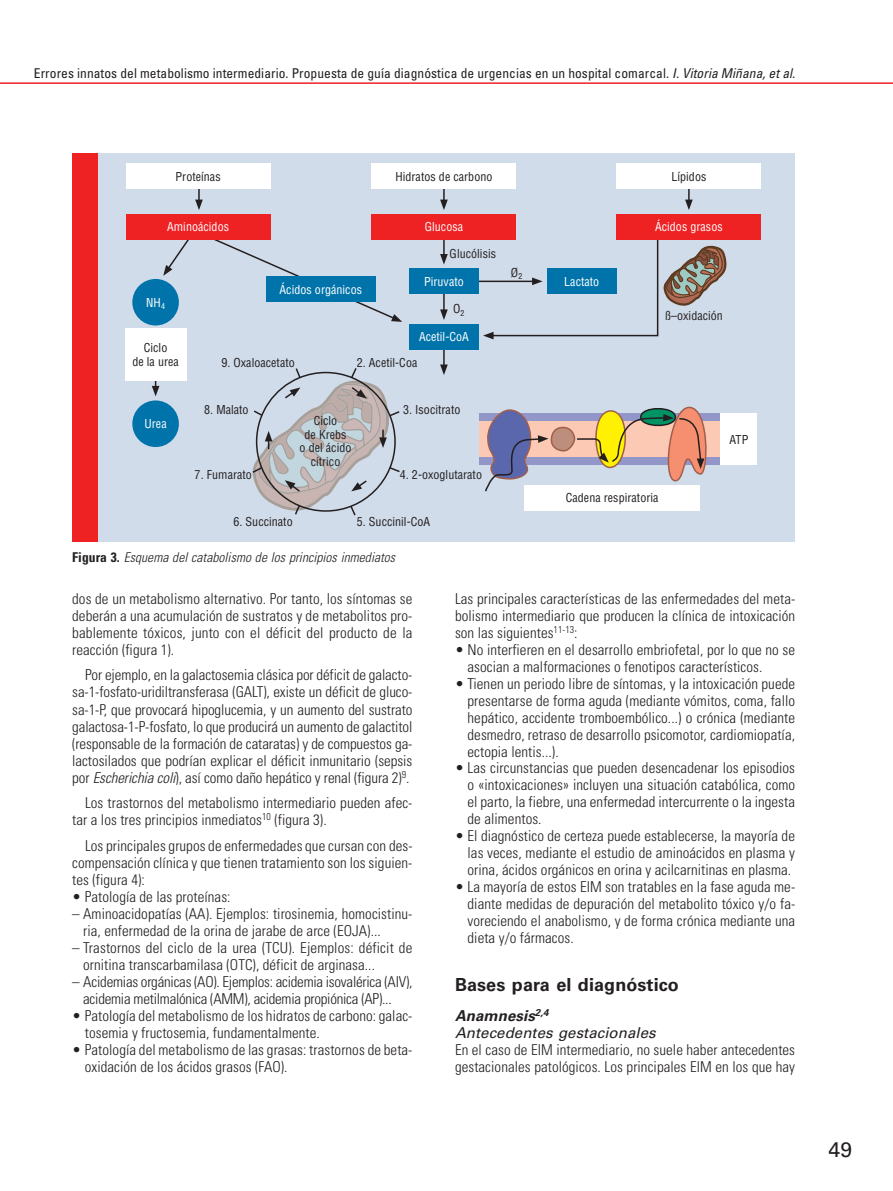
<style>
.page{position:relative;width:893px;height:1191px;background:#fff}
.page>*{position:absolute;margin:0;border:0;box-sizing:border-box;transform-origin:0 0}
.t1{font:21px "Univers LT Std";color:#231f20}
.t2{font:700 18px "Univers LT Std";letter-spacing:.005em;color:#231f20}
.t3{font:300 condensed 15px/17px "Univers LT Std";letter-spacing:.005em;color:#231f20;text-align:justify}
.t4{font:300 condensed 15px/17px "Univers LT Std";letter-spacing:-.015em;color:#231f20}
.t5{font:italic 15px/17px "Univers LT Std";letter-spacing:.005em;color:#231f20}
.t6{font:condensed 13.5px "Univers LT Std";letter-spacing:.005em;color:#231f20}
.t7{font:italic 300 condensed 13.5px "Univers LT Std";letter-spacing:.005em;color:#231f20}
.t8{font:condensed 12px/13.5px "Helvetica LT Std";letter-spacing:.005em;color:#231f20;text-align:center}
.t9{font:condensed 12px "Helvetica LT Std";letter-spacing:.005em;color:#fff}
.s1{font-style:italic}
.s2{font-weight:700;font-style:normal}
.s3{font-weight:700}
</style>
<div class="page">
<hr style="left:0;top:82px;width:893px;height:2px;background:#ee2123">
<div style="left:72px;top:153px;width:723px;height:389px;background:#d1dcea"></div>
<div style="left:72px;top:153px;width:26px;height:389px;background:#ee2123"></div>
<div style="left:479px;top:414px;width:242px;height:51px;background:#9396c8"></div>
<div style="left:479px;top:421px;width:242px;height:35px;background:#fcc9b4"></div>
<div style="left:551px;top:427px;width:24px;height:24px;background:#be8e7d;border-radius:50%"></div>
<div style="left:550px;top:426px;width:25px;height:25px;border:2px solid #9f5f4c;border-radius:50%"></div>
<hr style="left:443px;top:172px;width:2px;height:30px;background:#231f20">
<svg style="left:440px;top:199px;width:8px;height:11px"></svg>
<hr style="left:443px;top:337px;width:2px;height:30px;background:#231f20">
<svg style="left:440px;top:364px;width:8px;height:11px"></svg>
<hr style="left:443px;top:220px;width:2px;height:36px;background:#231f20">
<svg style="left:440px;top:254px;width:8px;height:10px"></svg>
<hr style="left:443px;top:276px;width:2px;height:36px;background:#231f20">
<svg style="left:440px;top:309px;width:8px;height:11px"></svg>
<hr style="left:467px;top:280px;width:67px;height:2px;background:#231f20">
<hr style="left:688px;top:172px;width:2px;height:30px;background:#231f20">
<svg style="left:685px;top:199px;width:8px;height:11px"></svg>
<hr style="left:198px;top:172px;width:2px;height:30px;background:#231f20">
<svg style="left:195px;top:199px;width:8px;height:11px"></svg>
<hr style="left:155px;top:358px;width:1px;height:30px;background:#231f20">
<svg style="left:152px;top:386px;width:7px;height:10px"></svg>
<svg style="left:163px;top:222px;width:239px;height:100px"></svg>
<div style="left:372px;top:164px;width:144px;height:25px;background:#fff"></div>
<div style="left:721px;top:414px;width:36px;height:51px;background:#fff"></div>
<div style="left:524px;top:485px;width:176px;height:25px;background:#fff"></div>
<div style="left:409px;top:268px;width:70px;height:26px;background:#0074aa"></div>
<div style="left:409px;top:324px;width:70px;height:25px;background:#0074aa"></div>
<div style="left:266px;top:277px;width:110px;height:25px;background:#0074aa"></div>
<div style="left:372px;top:214px;width:144px;height:25px;background:#ee2123"></div>
<div style="left:126px;top:164px;width:144px;height:25px;background:#fff"></div>
<div style="left:125px;top:328px;width:61px;height:53px;background:#fff"></div>
<div style="left:126px;top:214px;width:144px;height:25px;background:#ee2123"></div>
<div style="left:617px;top:164px;width:144px;height:25px;background:#fff"></div>
<div style="left:617px;top:214px;width:144px;height:25px;background:#ee2123"></div>
<div style="left:132px;top:279px;width:47px;height:46px;background:#0074aa;border-radius:50%"></div>
<div style="left:132px;top:400px;width:47px;height:47px;background:#0074aa;border-radius:50%"></div>
<svg style="left:483px;top:230px;width:243px;height:109px"></svg>
<svg style="left:252px;top:368px;width:148px;height:148px"></svg>
<svg style="left:484px;top:409px;width:64px;height:83px"></svg>
<svg style="left:575px;top:406px;width:135px;height:76px"></svg>
<p class="t6" style="left:34px;top:65px;width:763px">Errores innatos del metabolismo intermediario. Propuesta de guía diagnóstica de urgencias en un hospital comarcal. <span class="s1">I. Vitoria Miñana, et al.</span></p>
<p class="t8" style="left:176px;top:170px;width:47px">Proteínas</p>
<p class="t8" style="left:395px;top:170px;width:99px">Hidratos de carbono</p>
<p class="t9" style="left:167px;top:219px;width:63px">Aminoácidos</p>
<p class="t9" style="left:146px;top:295px;width:20px">NH<sub>4</sub></p>
<p class="t9" style="left:279px;top:282px;width:84px">Ácidos orgánicos</p>
<p class="t9" style="left:425px;top:219px;width:40px">Glucosa</p>
<p class="t8" style="left:450px;top:247px;width:48px">Glucólisis</p>
<p class="t9" style="left:424px;top:274px;width:41px">Piruvato</p>
<p class="t8" style="left:453px;top:302px;width:13px">O<sub>2</sub></p>
<p class="t8" style="left:132px;top:341px;width:48px">Ciclo<br>de la urea</p>
<p class="t9" style="left:145px;top:416px;width:24px">Urea</p>
<p class="t8" style="left:221px;top:356px;width:75px">9. Oxaloacetato</p>
<p class="t8" style="left:204px;top:403px;width:46px">8. Malato</p>
<p class="t9" style="left:419px;top:329px;width:51px">Acetil-CoA</p>
<p class="t8" style="left:357px;top:355px;width:62px">2. Acetil-Coa</p>
<p class="t8" style="left:403px;top:403px;width:59px">3. Isocitrato</p>
<p class="t8" style="left:195px;top:468px;width:59px">7. Fumarato</p>
<p class="t8" style="left:300px;top:414px;width:53px">Ciclo<br>de Krebs<br>o del ácido cítrico</p>
<p class="t8" style="left:400px;top:468px;width:84px">4. 2-oxoglutarato</p>
<p class="t8" style="left:233px;top:515px;width:61px">6. Succinato</p>
<p class="t8" style="left:357px;top:515px;width:75px">5. Succinil-CoA</p>
<p class="t7" style="left:72px;top:549px;width:324px"><span class="s2">Figura 3.</span> Esquema del catabolismo de los principios inmediatos</p>
<p class="t8" style="left:511px;top:265px;width:13px">Ø<sub>2</sub></p>
<p class="t9" style="left:564px;top:274px;width:37px">Lactato</p>
<p class="t8" style="left:671px;top:170px;width:37px">Lípidos</p>
<p class="t9" style="left:655px;top:219px;width:69px">Ácidos grasos</p>
<p class="t8" style="left:665px;top:308px;width:59px">ß–oxidación</p>
<p class="t8" style="left:729px;top:432px;width:20px">ATP</p>
<p class="t8" style="left:566px;top:491px;width:94px">Cadena respiratoria</p>
<p class="t3" style="left:72px;top:590px;width:342px">dos de un metabolismo alternativo. Por tanto, los síntomas se deberán a una acumulación de sustratos y de metabolitos pro&shy;bablemente tóxicos, junto con el déficit del producto de la reacción (figura 1).</p>
<p class="t3" style="left:72px;top:666px;width:342px;text-indent:13px">Por ejemplo, en la galactosemia clásica por déficit de galacto&shy;sa-1-fosfato-uridiltransferasa (GALT), existe un déficit de gluco&shy;sa-1-P, que provocará hipoglucemia, y un aumento del sustrato galactosa-1-P-fosfato, lo que producirá un aumento de galactitol (responsable de la formación de cataratas) y de compuestos ga&shy;lactosilados que podrían explicar el déficit inmunitario (sepsis por <span class="s1">Escherichia coli</span>), así como daño hepático y renal (figura 2)<sup>9</sup>.</p>
<p class="t3" style="left:72px;top:794px;width:342px;text-indent:13px">Los trastornos del metabolismo intermediario pueden afec&shy;tar a los tres principios inmediatos<sup>10</sup> (figura 3).</p>
<p class="t3" style="left:72px;top:837px;width:342px;text-indent:13px">Los principales grupos de enfermedades que cursan con des&shy;compensación clínica y que tienen tratamiento son los siguien&shy;tes (figura 4):</p>
<p class="t3" style="left:72px;top:888px;width:160px">• Patología de las proteínas:</p>
<p class="t3" style="left:83px;top:905px;width:331px;text-indent:-11px">– Aminoacidopatías (AA). Ejemplos: tirosinemia, homocistinu&shy;ria, enfermedad de la orina de jarabe de arce (EOJA)...</p>
<p class="t3" style="left:83px;top:939px;width:331px;text-indent:-11px">– Trastornos del ciclo de la urea (TCU). Ejemplos: déficit de ornitina transcarbamilasa (OTC), déficit de arginasa...</p>
<p class="t4" style="left:83px;top:973px;width:331px;text-indent:-11px">– Acidemias orgánicas (AO). Ejemplos: acidemia isovalérica (AIV), acidemia metilmalónica (AMM), acidemia propiónica (AP)...</p>
<p class="t3" style="left:85px;top:1007px;width:329px;text-indent:-13px">• Patología del metabolismo de los hidratos de carbono: galac&shy;tosemia y fructosemia, fundamentalmente.</p>
<p class="t3" style="left:85px;top:1041px;width:329px;text-indent:-13px">• Patología del metabolismo de las grasas: trastornos de beta&shy;oxidación de los ácidos grasos (FAO).</p>
<p class="t3" style="left:455px;top:590px;width:342px">Las principales características de las enfermedades del meta&shy;bolismo intermediario que producen la clínica de intoxicación son las siguientes<sup>11-13</sup>:</p>
<p class="t3" style="left:467px;top:641px;width:329px;text-indent:-13px">• No interfieren en el desarrollo embriofetal, por lo que no se asocian a malformaciones o fenotipos característicos.</p>
<p class="t3" style="left:467px;top:675px;width:329px;text-indent:-13px">• Tienen un periodo libre de síntomas, y la intoxicación puede presentarse de forma aguda (mediante vómitos, coma, fallo hepático, accidente tromboembólico...) o crónica (mediante desmedro, retraso de desarrollo psicomotor, cardiomiopatía, ectopia lentis...).</p>
<p class="t3" style="left:467px;top:759px;width:329px;text-indent:-13px">• Las circunstancias que pueden desencadenar los episodios o «intoxicaciones» incluyen una situación catabólica, como el parto, la fiebre, una enfermedad intercurrente o la ingesta de alimentos.</p>
<p class="t3" style="left:467px;top:827px;width:329px;text-indent:-13px">• El diagnóstico de certeza puede establecerse, la mayoría de las veces, mediante el estudio de aminoácidos en plasma y orina, ácidos orgánicos en orina y acilcarnitinas en plasma.</p>
<p class="t3" style="left:467px;top:878px;width:329px;text-indent:-13px">• La mayoría de estos EIM son tratables en la fase aguda me&shy;diante medidas de depuración del metabolito tóxico y/o fa&shy;voreciendo el anabolismo, y de forma crónica mediante una dieta y/o fármacos.</p>
<p class="t2" style="left:455px;top:974px;width:225px">Bases para el diagnóstico</p>
<p class="t5" style="left:455px;top:1007px;width:202px"><span class="s3">Anamnesis</span><sup>2,4<br></sup>Antecedentes gestacionales</p>
<p class="t3" style="left:455px;top:1041px;width:342px">En el caso de EIM intermediario, no suele haber antecedentes gestacionales patológicos. Los principales EIM en los que hay</p>
<h1 class="t1" style="left:829px;top:1136px;width:25px">49</h1>
</div>
